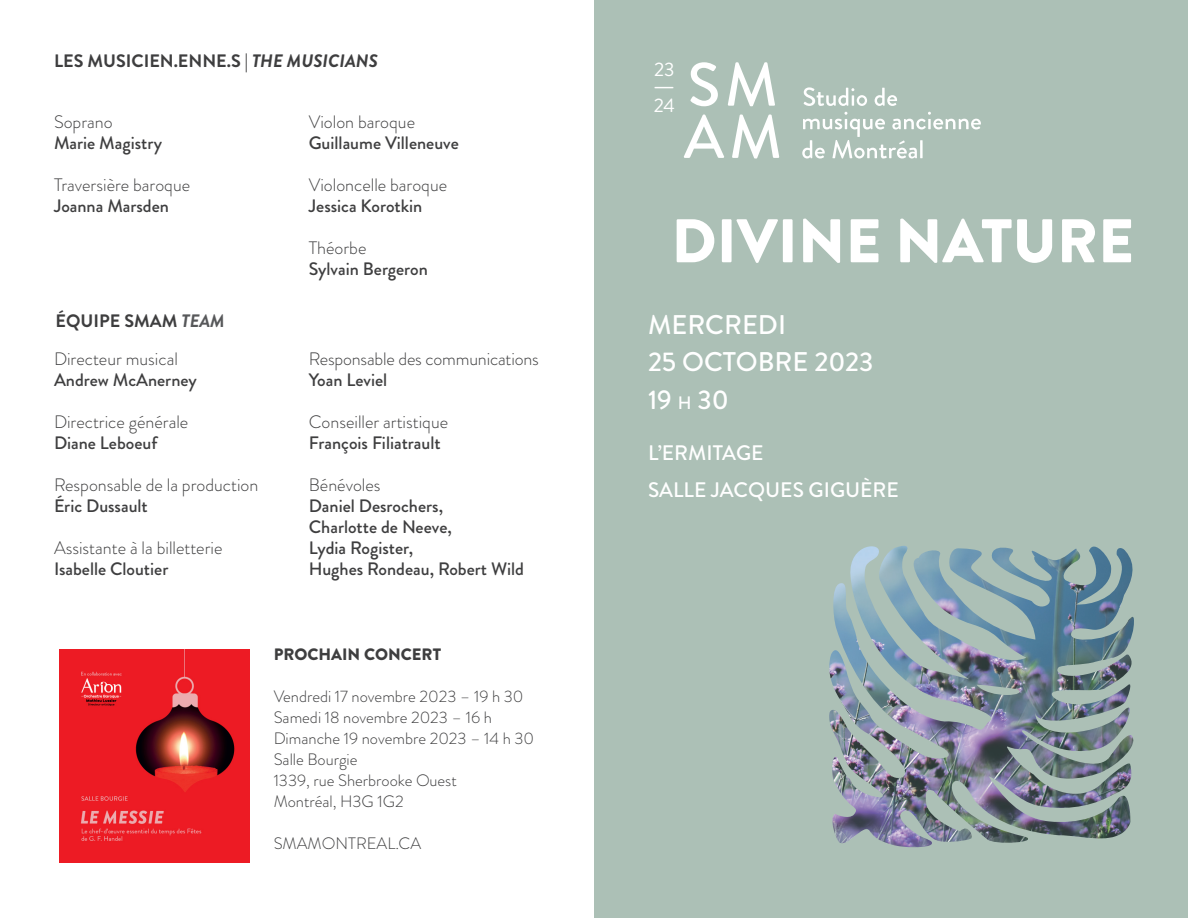
<style>
.page{position:relative;width:1188px;height:918px;background:#fff}
.page>*{position:absolute;margin:0;border:0;box-sizing:border-box;transform-origin:0 0}
.t1{font:900 61.5px "Brandon Grotesque";color:#fff}
.t2{font:30px "Brandon Grotesque";color:#fff}
.t3{font:500 27px/37.5px "Brandon Grotesque";color:#fff}
.t4{font:500 21px/37.5px "Brandon Grotesque";color:#fff}
.t5{font:19.5px/36px "Brandon Grotesque";color:#fff}
.t6{font:500 18px/21px "Brandon Grotesque";color:#3e3e3f}
.t7{font:300 18px/21px "Brandon Grotesque";color:#3e3e3f}
.t8{font:700 18px "Brandon Grotesque";color:#3e3e3f}
.t9{font:300 16.5px "Brandon Grotesque";color:#3e3e3f}
.t10{font:900 16.5px "Brandon Grotesque";color:#3e3e3f}
.s1{font-style:italic}
.s2{font-weight:300}
.s3{font-style:italic;color:#57585a}
.s4{font-weight:500}
.s5{font-size:18px}
</style>
<div class="page">
<div style="left:594px;top:0;width:594px;height:918px;background:#acc0b6"></div>
<svg style="left:684px;top:115px;width:40px;height:43px"></svg>
<svg style="left:732px;top:115px;width:47px;height:44px"></svg>
<svg style="left:690px;top:62px;width:28px;height:44px"></svg>
<svg style="left:728px;top:62px;width:47px;height:44px"></svg>
<svg style="left:804px;top:87px;width:63px;height:19px"></svg>
<svg style="left:875px;top:88px;width:22px;height:18px"></svg>
<svg style="left:802px;top:112px;width:179px;height:47px"></svg>
<hr style="left:920px;top:140px;width:3px;height:18px;background:#fff">
<img style="left:829px;top:546px;width:305px;height:302px">
<img style="left:60px;top:650px;width:190px;height:213px">
<p class="t8" style="left:54px;top:48px;width:325px">LES MUSICIEN.ENNE.S | <span class="s1">THE MUSICIANS</span></p>
<p class="t6" style="left:54px;top:112px;width:110px"><span class="s2">Soprano<br></span>Marie Magistry</p>
<p class="t7" style="left:54px;top:175px;width:138px">Traversière baroque</p>
<p class="t6" style="left:54px;top:196px;width:117px">Joanna Marsden</p>
<p class="t8" style="left:56px;top:308px;width:171px">ÉQUIPE SMAM <span class="s3">TEAM</span></p>
<p class="t7" style="left:54px;top:348px;width:125px">Directeur musical</p>
<p class="t6" style="left:54px;top:370px;width:144px">Andrew McAnerney</p>
<p class="t7" style="left:54px;top:411px;width:136px">Directrice générale<br><span class="s4">Diane Leboeuf</span></p>
<p class="t7" style="left:54px;top:474px;width:206px">Responsable de la production</p>
<p class="t6" style="left:54px;top:496px;width:95px">Éric Dussault</p>
<p class="t7" style="left:54px;top:537px;width:170px">Assistante à la billetterie</p>
<p class="t6" style="left:54px;top:559px;width:116px">Isabelle Cloutier</p>
<p class="t7" style="left:309px;top:112px;width:108px">Violon baroque</p>
<p class="t6" style="left:309px;top:133px;width:152px">Guillaume Villeneuve</p>
<p class="t7" style="left:309px;top:175px;width:140px">Violoncelle baroque</p>
<p class="t6" style="left:309px;top:196px;width:115px">Jessica Korotkin</p>
<p class="t6" style="left:309px;top:238px;width:121px"><span class="s2">Théorbe<br></span>Sylvain Bergeron</p>
<p class="t7" style="left:309px;top:348px;width:231px">Responsable des communications</p>
<p class="t6" style="left:309px;top:370px;width:80px">Yoan Leviel</p>
<p class="t7" style="left:309px;top:411px;width:141px">Conseiller artistique</p>
<p class="t6" style="left:309px;top:433px;width:133px">François Filiatrault</p>
<p class="t7" style="left:309px;top:474px;width:73px">Bénévoles</p>
<p class="t6" style="left:309px;top:496px;width:217px">Daniel Desrochers,<br>Charlotte de Neeve,<br>Lydia Rogister,<br>Hughes Rondeau, Robert Wild</p>
<p class="t10" style="left:274px;top:643px;width:169px">PROCHAIN CONCERT</p>
<p class="t9" style="left:274px;top:685px;width:251px">Vendredi 17 novembre 2023 – 19 h 30</p>
<p class="t9" style="left:274px;top:706px;width:220px">Samedi 18 novembre 2023 – 16 h</p>
<p class="t9" style="left:274px;top:727px;width:262px">Dimanche 19 novembre 2023 – 14 h 30</p>
<p class="t9" style="left:274px;top:748px;width:85px">Salle Bourgie</p>
<p class="t9" style="left:274px;top:769px;width:185px">1339, rue Sherbrooke Ouest</p>
<p class="t9" style="left:274px;top:790px;width:132px">Montréal, H3G 1G2</p>
<p class="t9" style="left:274px;top:832px;width:149px">SMAMONTREAL.CA</p>
<p class="t5" style="left:654px;top:52px;width:23px">23<br>24</p>
<p class="t2" style="left:652px;top:64px;width:25px">—</p>
<p class="t1" style="left:671px;top:198px;width:464px">DIVINE NATURE</p>
<p class="t3" style="left:648px;top:306px;width:227px">MERCREDI<br>25 OCTOBRE 2023</p>
<p class="t3" style="left:648px;top:381px;width:82px">19 <span class="s5">H</span> 30</p>
<p class="t4" style="left:648px;top:434px;width:252px">L’ERMITAGE<br>SALLE JACQUES GIGUÈRE</p>
</div>
